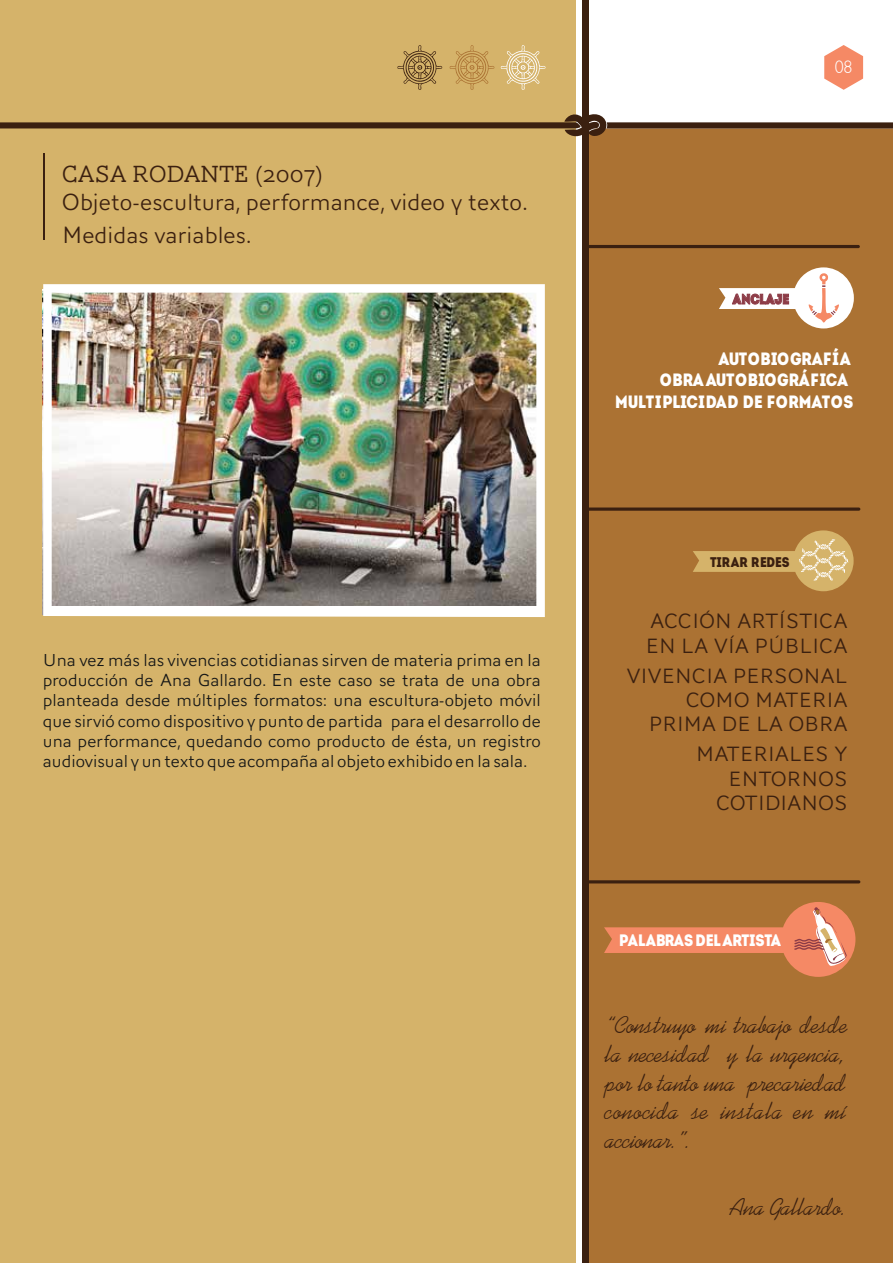
<style>
.page{position:relative;width:893px;height:1263px;background:#fff}
.page>*{position:absolute;margin:0;border:0;box-sizing:border-box;transform-origin:0 0}
.t1{font:24.15px/29px "Kaufmann BT";letter-spacing:.005em;color:#3b2010;text-align:justify}
.t2{font:300 24px/33px "AW Conqueror Sans";color:#3b2010}
.t3{font:300 24px "AW Conqueror Slab";color:#3b2010}
.t4{font:300 21.3px/24.3px "AW Conqueror Sans";color:#3b2010;text-align:right}
.t5{font:300 17.85px/20.4px "AW Conqueror Sans";color:#151616;text-align:justify}
.t6{font:17.85px/21.6px "Intro Cond Black Free";color:#fff;text-align:right}
.t7{font:300 17.85px "Humanist 521 BT";color:#fff}
.t8{font:16.5px "Intro Cond Black Free";letter-spacing:-.005em;color:#fff}
.t9{font:13.95px "Intro Cond Black Free";color:#3b2010}
.t10{font:13.95px "Intro Cond Black Free";letter-spacing:.015em;color:#8d3c47}
.s1{font-family:"AW Conqueror Sans"}
</style>
<div class="page">
<div style="left:588px;top:138px;width:305px;height:1125px;background:#ab7233"></div>
<div style="left:582px;top:0;width:6px;height:1263px;background:#3b2010"></div>
<div style="left:0;top:0;width:576px;height:1263px;background:#d5b36a"></div>
<svg style="left:0;top:109px;width:893px;height:29px"></svg>
<svg style="left:585px;top:507px;width:275px;height:4px"></svg>
<svg style="left:449px;top:45px;width:97px;height:45px"></svg>
<svg style="left:397px;top:45px;width:46px;height:45px"></svg>
<svg style="left:824px;top:45px;width:39px;height:45px"></svg>
<hr style="left:43px;top:153px;width:2px;height:87px;background:#3b2010">
<svg style="left:719px;top:267px;width:135px;height:61px"></svg>
<img style="left:43px;top:284px;width:502px;height:333px">
<hr style="left:584px;top:245px;width:276px;height:3px;background:#3b2010;border-radius:2px">
<svg style="left:693px;top:530px;width:161px;height:61px;background:#c19554"></svg>
<svg style="left:604px;top:902px;width:251px;height:75px;background:#cc7f4e"></svg>
<hr style="left:585px;top:880px;width:275px;height:3px;background:#3b2010;border-radius:2px">
<h2 class="t3" style="left:62px;top:161px;width:262px">CASA RODANTE <span class="s1">(2007)</span></h2>
<h2 class="t2" style="left:62px;top:186px;width:468px">Objeto-escultura, performance, video y texto.<br>Medidas variables.</h2>
<p class="t5" style="left:43px;top:649px;width:499px">Una vez más las vivencias cotidianas sirven de materia prima en la producción de Ana Gallardo. En este caso se trata de una obra planteada desde múltiples formatos: una escultura-objeto móvil que sirvió como dispositivo y punto de partida para el desarrollo de una performance, quedando como producto de ésta, un registro audiovisual y un texto que acompaña al objeto exhibido en la sala.</p>
<p class="t7" style="left:835px;top:56px;width:19px">08</p>
<p class="t10" style="left:733px;top:290px;width:58px">ANCLAJE</p>
<p class="t6" style="left:615px;top:347px;width:240px">AUTOBIOGRAFÍA<br>OBRAAUTOBIOGRÁFICA<br>MULTIPLICIDAD DE FORMATOS</p>
<p class="t9" style="left:710px;top:553px;width:81px">TIRAR REDES</p>
<p class="t4" style="left:646px;top:609px;width:203px;text-align:left">ACCIÓN ARTÍSTICA<br>EN LA VÍA PÚBLICA</p>
<p class="t4" style="left:626px;top:663px;width:223px">VIVENCIA PERSONAL<br>COMO MATERIA<br>PRIMA DE LA OBRA</p>
<p class="t4" style="left:696px;top:742px;width:153px">MATERIALES Y<br>ENTORNOS<br>COTIDIANOS</p>
<p class="t8" style="left:619px;top:929px;width:164px">PALABRASDELARTISTA</p>
<h1 class="t1" style="left:606px;top:1011px;width:244px">“Construyo mi trabajo desde la necesidad y la urgencia, por lo tanto una precariedad conocida se instala en mí accionar.”.</h1>
<h1 class="t1" style="left:731px;top:1193px;width:118px">Ana Gallardo.</h1>
</div>
